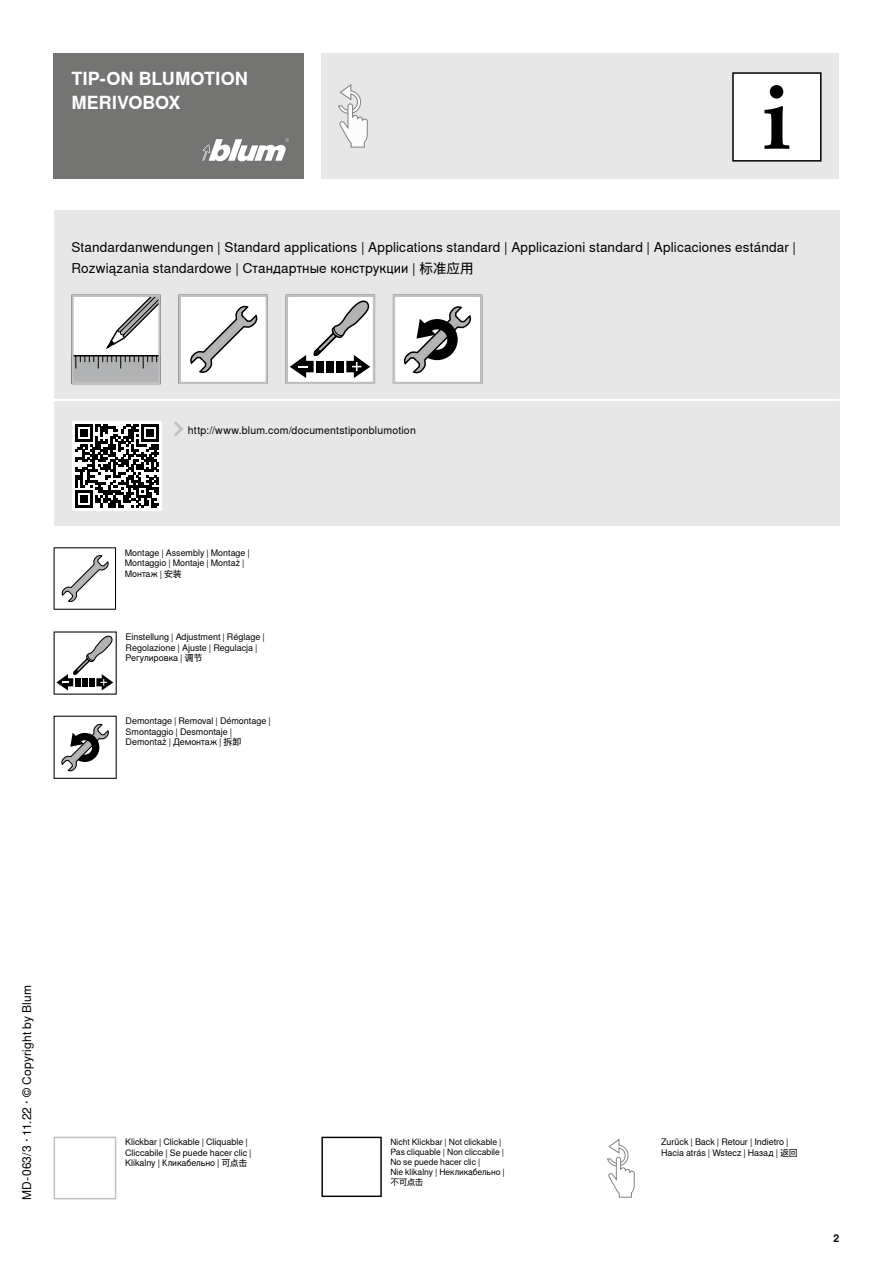
<style>
.page{position:relative;width:893px;height:1263px;background:#fff}
.page>*{position:absolute;margin:0;border:0;box-sizing:border-box;transform-origin:0 0}
.t1{font:700 18px/24px "Nimbus Sans Global";color:#fff}
.t2{font:13.5px/21px "Nimbus Sans Global";letter-spacing:.01em;color:#000}
.t3{font:12px "Nimbus Sans Global";letter-spacing:.015em;color:#000}
.t4{font:10.5px "Nimbus Sans Global";letter-spacing:.02em;color:#000}
.t5{font:700 10.5px "Nimbus Sans Global";color:#000}
.t6{font:9px/10.5px "Nimbus Sans Global";color:#000}
.t7{font:8.85px/10.4px "Nimbus Sans Global";color:#000}
.t8{font:8.55px/10.1px "Nimbus Sans Global";color:#000}
</style>
<div class="page">
<div style="left:54px;top:54px;width:250px;height:125px;background:#747473"></div>
<div style="left:321px;top:54px;width:518px;height:125px;background:#e7e7e7"></div>
<svg style="left:202px;top:138px;width:87px;height:23px"></svg>
<svg style="left:732px;top:72px;width:89px;height:90px;background:#d9d9d9"></svg>
<div style="left:54px;top:210px;width:785px;height:316px;background:#e7e7e7"></div>
<svg style="left:396px;top:298px;width:83px;height:83px;background:#cdcdcd"></svg>
<div style="left:393px;top:295px;width:89px;height:89px;border:2px solid #c0c0c1"></div>
<svg style="left:289px;top:298px;width:83px;height:83px;background:#d1d2d2"></svg>
<div style="left:286px;top:295px;width:89px;height:89px;border:2px solid #c0c0c1"></div>
<svg style="left:182px;top:298px;width:83px;height:83px;background:#eaeaea"></svg>
<div style="left:179px;top:295px;width:89px;height:89px;border:2px solid #c0c0c1"></div>
<div style="left:72px;top:421px;width:89px;height:89px;background:#fff"></div>
<svg style="left:75px;top:424px;width:84px;height:84px"></svg>
<svg style="left:174px;top:421px;width:9px;height:15px"></svg>
<svg style="left:54px;top:1137px;width:62px;height:62px"></svg>
<svg style="left:321px;top:1137px;width:61px;height:60px"></svg>
<svg style="left:607px;top:1139px;width:27px;height:58px"></svg>
<svg style="left:54px;top:547px;width:62px;height:63px"></svg>
<svg style="left:54px;top:631px;width:63px;height:64px"></svg>
<svg style="left:54px;top:716px;width:63px;height:63px"></svg>
<svg style="left:338px;top:84px;width:30px;height:63px"></svg>
<svg style="left:74px;top:298px;width:84px;height:83px;background:#d1d1d1"></svg>
<div style="left:71px;top:295px;width:90px;height:89px;border:2px solid #c0c0c1"></div>
<hr style="left:54px;top:399px;width:785px;height:2px;background:#fff">
<h1 class="t1" style="left:71px;top:66px;width:178px">TIP-ON BLUMOTION<br>MERIVOBOX</h1>
<h2 class="t2" style="left:71px;top:237px;width:726px">Standardanwendungen | Standard applications | Applications standard | Applicazioni standard | Aplicaciones estándar |<br>Rozwiązania standardowe | Стандартные конструкции | 标准应用</h2>
<p class="t4" style="left:188px;top:424px;width:229px">http://www.blum.com/documentstiponblumotion</p>
<p class="t7" style="left:125px;top:548px;width:126px">Montage | Assembly | Montage |<br>Montaggio | Montaje | Montaż |<br>Монтаж | 安装</p>
<p class="t6" style="left:126px;top:632px;width:141px">Einstellung | Adjustment | Réglage |<br>Regolazione | Ajuste | Regulacja |<br>Регулировка | 调节</p>
<p class="t6" style="left:126px;top:716px;width:147px">Demontage | Removal | Démontage |<br>Smontaggio | Desmontaje |<br>Demontaż | Демонтаж | 拆卸</p>
<h3 class="t3" style="left:20px;top:1200px;width:216px;rotate:-90deg">MD-063/3 · 11.22 · © Copyright by Blum</h3>
<p class="t6" style="left:125px;top:1137px;width:128px">Klickbar | Clickable | Cliquable |<br>Cliccabile | Se puede hacer clic |<br>Klikalny | Кликабельно | 可点击</p>
<p class="t8" style="left:390px;top:1137px;width:116px">Nicht Klickbar | Not clickable |<br>Pas cliquable | Non cliccabile |<br>No se puede hacer clic |<br>Nie klikalny | Некликабельно |不可点击</p>
<p class="t6" style="left:661px;top:1137px;width:138px">Zurück | Back | Retour | Indietro |<br>Hacia atrás | Wstecz | Назад | 返回</p>
<p class="t5" style="left:833px;top:1232px;width:7px">2</p>
</div>
